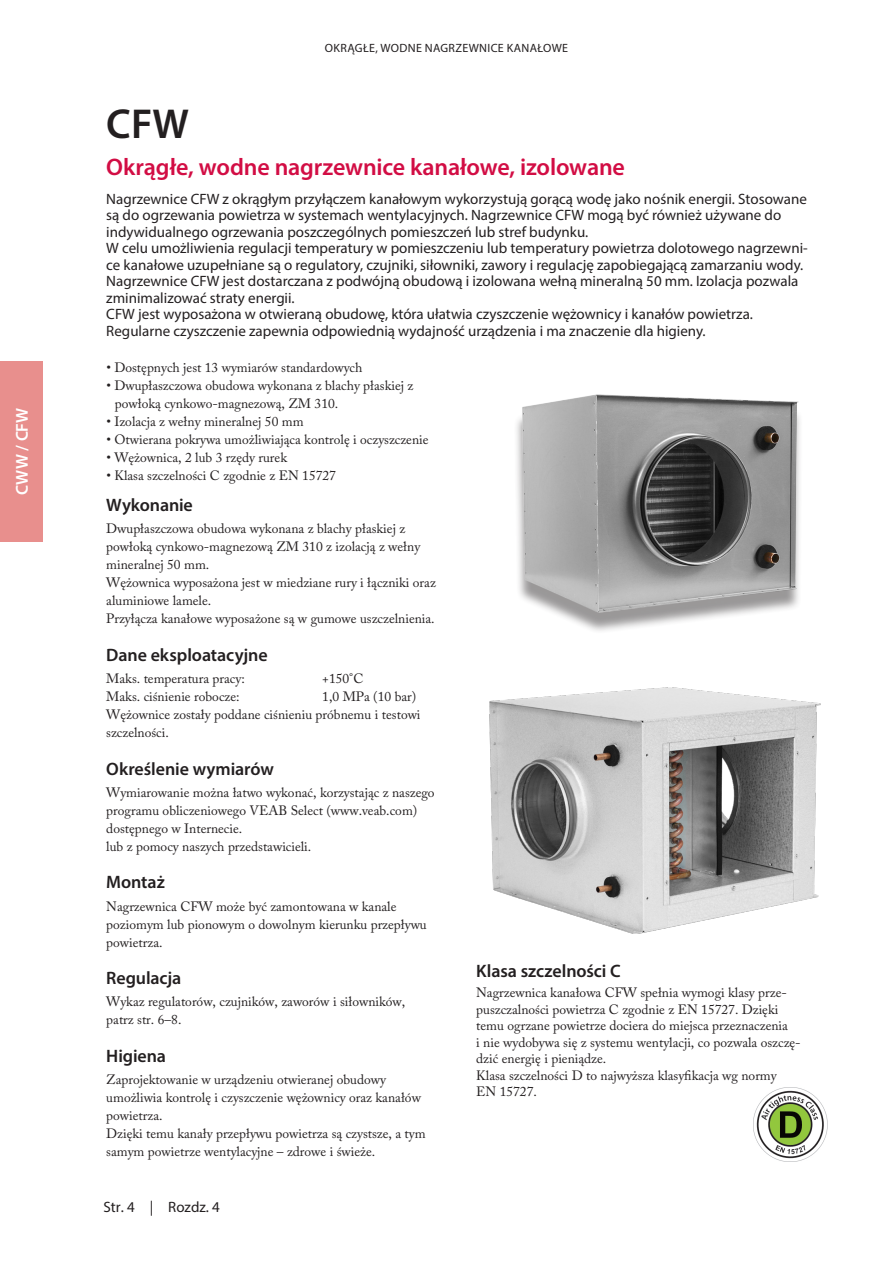
<style>
.page{position:relative;width:893px;height:1263px;background:#fff}
.page>*{position:absolute;margin:0;border:0;box-sizing:border-box;transform-origin:0 0}
.Rubrik_-_Svart{font:600 42px "Myriad Pro";color:#231f20}
.Mell2_-_Röd{font:600 24px "Myriad Pro";letter-spacing:-.01em;color:#d20d44}
.Mell_-_Svart{font:600 18px "Myriad Pro";letter-spacing:-.005em;color:#231f20}
.t1{font:600 17.25px "Myriad Pro";letter-spacing:.01em;color:#fff}
.Ingress{font:15px/16.5px "Myriad Pro";color:#231f20}
.bröd{font:13.5px/18px "Adobe Caslon Pro";color:#231f20}
.Punktlista{font:13.5px/18px "Adobe Caslon Pro";color:#231f20}
.TOP{font:12px "Myriad Pro";letter-spacing:.03em;color:#231f20}
</style>
<div class="page">
<img style="left:516px;top:394px;width:284px;height:237px">
<img style="left:489px;top:687px;width:332px;height:247px">
<img style="left:754px;top:1087px;width:74px;height:74px">
<div style="left:0;top:361px;width:43px;height:180px;background:#e88f8d"></div>
<p class="t1" style="left:11px;top:495px;width:89px;rotate:-90deg">CWW / CFW</p>
<p class="TOP" style="left:325px;top:40px;width:245px">OKRĄGŁE, WODNE NAGRZEWNICE KANAŁOWE</p>
<p class="Rubrik_-_Svart" style="left:106px;top:97px;width:84px">CFW</p>
<p class="Mell2_-_Röd" style="left:106px;top:151px;width:520px">Okrągłe, wodne nagrzewnice kanałowe, izolowane</p>
<p class="Ingress" style="left:106px;top:190px;width:703px">Nagrzewnice CFW z okrągłym przyłączem kanałowym wykorzystują gorącą wodę jako nośnik energii. Stosowane są do ogrzewania powietrza w systemach wentylacyjnych. Nagrzewnice CFW mogą być również używane do indywidualnego ogrzewania poszczególnych pomieszczeń lub stref budynku.<br>W celu umożliwienia regulacji temperatury w pomieszczeniu lub temperatury powietrza dolotowego nagrzewni&shy;ce kanałowe uzupełniane są o regulatory, czujniki, siłowniki, zawory i regulację zapobiegającą zamarzaniu wody.</p>
<p class="Ingress" style="left:106px;top:273px;width:694px">Nagrzewnice CFW jest dostarczana z podwójną obudową i izolowana wełną mineralną 50 mm. Izolacja pozwala zminimalizować straty energii.<br>CFW jest wyposażona w otwieraną obudowę, która ułatwia czyszczenie wężownicy i kanałów powietrza.<br>Regularne czyszczenie zapewnia odpowiednią wydajność urządzenia i ma znaczenie dla higieny.</p>
<p class="Punktlista" style="left:106px;top:359px;width:257px">• Dostępnych jest 13 wymiarów standardowych</p>
<p class="Punktlista" style="left:115px;top:377px;width:300px;text-indent:-9px">• Dwupłaszczowa obudowa wykonana z blachy płaskiej z powłoką cynkowo-magnezową, ZM 310.</p>
<p class="Punktlista" style="left:106px;top:413px;width:199px">• Izolacja z wełny mineralnej 50 mm</p>
<p class="Punktlista" style="left:106px;top:431px;width:324px">• Otwierana pokrywa umożliwiająca kontrolę i oczyszczenie</p>
<p class="Punktlista" style="left:106px;top:449px;width:182px">• Wężownica, 2 lub 3 rzędy rurek</p>
<p class="Punktlista" style="left:106px;top:467px;width:231px">• Klasa szczelności C zgodnie z EN 15727</p>
<p class="Mell_-_Svart" style="left:106px;top:493px;width:88px">Wykonanie</p>
<p class="bröd" style="left:106px;top:520px;width:331px">Dwupłaszczowa obudowa wykonana z blachy płaskiej z powłoką cynkowo-magnezową ZM 310 z izolacją z wełny mineralnej 50 mm.<br>Wężownica wyposażona jest w miedziane rury i łączniki oraz aluminiowe lamele.<br>Przyłącza kanałowe wyposażone są w gumowe uszczelnienia.</p>
<p class="Mell_-_Svart" style="left:106px;top:643px;width:163px">Dane eksploatacyjne</p>
<p class="bröd" style="left:106px;top:669px;width:140px">Maks. temperatura pracy:</p>
<p class="bröd" style="left:322px;top:669px;width:43px">+150°C</p>
<p class="bröd" style="left:106px;top:687px;width:135px">Maks. ciśnienie robocze:</p>
<p class="bröd" style="left:322px;top:687px;width:96px">1,0 MPa (10 bar)</p>
<p class="bröd" style="left:106px;top:705px;width:316px">Wężownice zostały poddane ciśnieniu próbnemu i testowi szczelności.</p>
<p class="Mell_-_Svart" style="left:106px;top:757px;width:169px">Określenie wymiarów</p>
<p class="bröd" style="left:106px;top:783px;width:330px">Wymiarowanie można łatwo wykonać, korzystając z naszego programu obliczeniowego VEAB Select (www.veab.com) dostępnego w Internecie.<br>lub z pomocy naszych przedstawicieli.</p>
<p class="Mell_-_Svart" style="left:106px;top:871px;width:60px">Montaż</p>
<p class="bröd" style="left:106px;top:897px;width:322px">Nagrzewnica CFW może być zamontowana w kanale poziomym lub pionowym o dowolnym kierunku przepływu powietrza.</p>
<p class="Mell_-_Svart" style="left:106px;top:966px;width:76px">Regulacja</p>
<p class="bröd" style="left:106px;top:993px;width:300px">Wykaz regulatorów, czujników, zaworów i siłowników, patrz str. 6–8.</p>
<p class="Mell_-_Svart" style="left:106px;top:1044px;width:61px">Higiena</p>
<p class="bröd" style="left:106px;top:1070px;width:316px">Zaprojektowanie w urządzeniu otwieranej obudowy umożliwia kontrolę i czyszczenie wężownicy oraz kanałów powietrza.</p>
<p class="bröd" style="left:106px;top:1124px;width:321px">Dzięki temu kanały przepływu powietrza są czystsze, a tym samym powietrze wentylacyjne – zdrowe i świeże.</p>
<p class="Ingress" style="left:103px;top:1199px;width:118px">Str. 4 | Rozdz. 4</p>
<p class="Mell_-_Svart" style="left:476px;top:959px;width:146px">Klasa szczelności C</p>
<p class="bröd" style="left:476px;top:984px;width:326px;line-height:16.5px">Nagrzewnica kanałowa CFW spełnia wymogi klasy prze&shy;puszczalności powietrza C zgodnie z EN 15727. Dzięki temu ogrzane powietrze dociera do miejsca przeznaczenia<br>i nie wydobywa się z systemu wentylacji, co pozwala oszczę&shy;dzić energię i pieniądze.</p>
<p class="bröd" style="left:476px;top:1067px;width:302px;line-height:16.5px">Klasa szczelności D to najwyższa klasyfikacja wg normy<br>EN 15727.</p>
</div>
